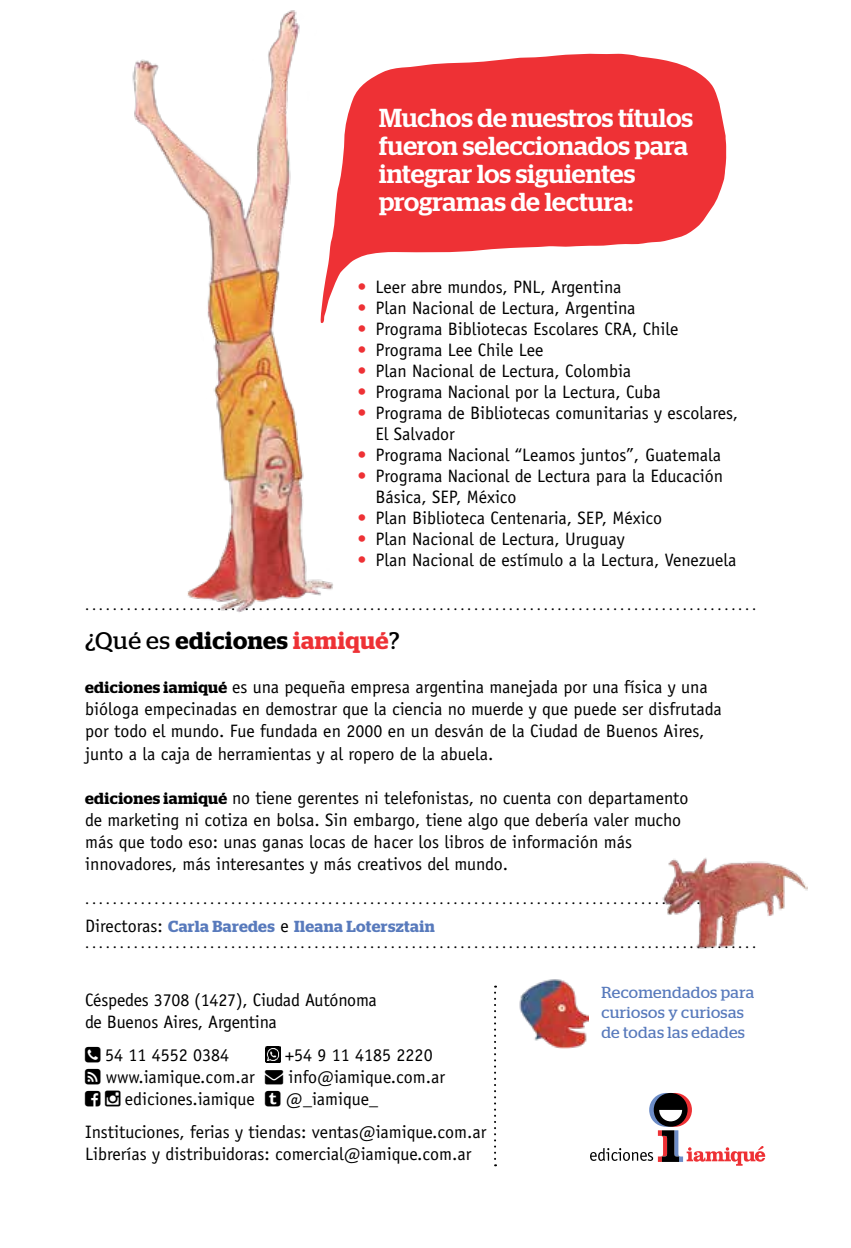
<style>
.page{position:relative;width:851px;height:1248px;background:#fff}
.page>*{position:absolute;margin:0;border:0;box-sizing:border-box;transform-origin:0 0}
.t1{font:500 26px/28px "Stag";color:#fff}
.t2{font:600 24px "Stag";letter-spacing:.025em;color:#000}
.t3{font:18px/22px "Officina Sans";color:#000}
.t4{font:16px/20px "Stag";letter-spacing:.025em;color:#587abc}
.t5{font:600 16px "Stag";letter-spacing:.025em;color:#587abc}
.t6{font:14px "Officina Sans";color:#000}
.s1{color:#ee3135}
.s2{font-weight:400}
.s3{font-family:"Stag";font-weight:600;font-size:16px}
.s4{font-family:"Officina Sans";font-weight:400;font-size:18px;color:#000}
</style>
<div class="page">
<svg style="left:356px;top:53px;width:370px;height:206px;fill:#ee3135"></svg>
<img style="left:265px;top:1046px;width:16px;height:16px">
<svg style="left:494px;top:985px;width:2px;height:181px"></svg>
<svg style="left:590px;top:1130px;width:175px;height:35px"></svg>
<svg style="left:658px;top:1092px;width:33px;height:34px"></svg>
<svg style="left:649px;top:1092px;width:34px;height:34px"></svg>
<div style="left:653px;top:1092px;width:34px;height:34px;background:#000;border-radius:50%"></div>
<svg style="left:659px;top:1109px;width:23px;height:12px"></svg>
<img style="left:662px;top:857px;width:144px;height:92px">
<img style="left:519px;top:979px;width:69px;height:68px">
<img style="left:132px;top:10px;width:224px;height:603px">
<h1 class="t1" style="left:379px;top:103px;width:315px">Muchos de nuestros títulos fueron seleccionados para integrar los siguientes programas de lectura:</h1>
<p class="t3" style="left:357px;top:276px;width:265px"><span class="s1">•</span> Leer abre mundos, PNL, Argentina</p>
<p class="t3" style="left:357px;top:297px;width:279px"><span class="s1">•</span> Plan Nacional de Lectura, Argentina</p>
<p class="t3" style="left:357px;top:318px;width:322px"><span class="s1">•</span> Programa Bibliotecas Escolares CRA, Chile</p>
<p class="t3" style="left:357px;top:339px;width:188px"><span class="s1">•</span> Programa Lee Chile Lee</p>
<p class="t3" style="left:357px;top:360px;width:275px"><span class="s1">•</span> Plan Nacional de Lectura, Colombia</p>
<p class="t3" style="left:357px;top:381px;width:305px"><span class="s1">•</span> Programa Nacional por la Lectura, Cuba</p>
<p class="t3" style="left:375px;top:402px;width:364px;line-height:21px;text-indent:-18px"><span class="s1">•</span> Programa de Bibliotecas comunitarias y escolares,<br>El Salvador</p>
<p class="t3" style="left:357px;top:444px;width:365px"><span class="s1">•</span> Programa Nacional “Leamos juntos”, Guatemala</p>
<p class="t3" style="left:375px;top:465px;width:349px;line-height:21px;text-indent:-18px"><span class="s1">•</span> Programa Nacional de Lectura para la Educación<br>Básica, SEP, México</p>
<p class="t3" style="left:357px;top:507px;width:306px"><span class="s1">•</span> Plan Biblioteca Centenaria, SEP, México</p>
<p class="t3" style="left:357px;top:528px;width:269px"><span class="s1">•</span> Plan Nacional de Lectura, Uruguay</p>
<p class="t3" style="left:357px;top:549px;width:380px"><span class="s1">•</span> Plan Nacional de estímulo a la Lectura, Venezuela</p>
<p class="t6" style="left:85px;top:597px;width:672px">.................................................................................................</p>
<h2 class="t2" style="left:85px;top:627px;width:316px"><span class="s2">¿Qué es</span> ediciones <span class="s1">iamiqué</span><span class="s2">?</span></h2>
<p class="t3" style="left:85px;top:676px;width:638px"><span class="s3">ediciones iamiqué</span> es una pequeña empresa argentina manejada por una física y una bióloga empecinadas en demostrar que la ciencia no muerde y que puede ser disfrutada por todo el mundo. Fue fundada en 2000 en un desván de la Ciudad de Buenos Aires, junto a la caja de herramientas y al ropero de la abuela.</p>
<p class="t3" style="left:85px;top:786px;width:604px"><span class="s3">ediciones iamiqué</span> no tiene gerentes ni telefonistas, no cuenta con departamento de marketing ni cotiza en bolsa. Sin embargo, tiene algo que debería valer mucho más que todo eso: unas ganas locas de hacer los libros de información más innovadores, más interesantes y más creativos del mundo.</p>
<p class="t6" style="left:85px;top:890px;width:672px">.................................................................................................</p>
<p class="t5" style="left:85px;top:916px;width:351px"><span class="s4">Directoras:</span> Carla Baredes <span class="s4">e</span> Ileana Lotersztain</p>
<p class="t6" style="left:85px;top:934px;width:672px">.................................................................................................</p>
<p class="t3" style="left:85px;top:988px;width:293px">Céspedes 3708 (1427), Ciudad Autónoma de Buenos Aires, Argentina</p>
<p class="t3" style="left:105px;top:1043px;width:125px">54 11 4552 0384</p>
<p class="t3" style="left:285px;top:1043px;width:149px">+54 9 11 4185 2220</p>
<p class="t3" style="left:106px;top:1065px;width:340px">www.iamique.com.ar → info@iamique.com.ar</p>
<p class="t3" style="left:125px;top:1087px;width:254px">ediciones.iamique ▼ @_iamique_</p>
<p class="t3" style="left:85px;top:1121px;width:403px">Instituciones, ferias y tiendas: ventas@iamique.com.ar<br>Librerías y distribuidoras: comercial@iamique.com.ar</p>
<p class="t4" style="left:601px;top:982px;width:154px">Recomendados para curiosos y curiosas de todas las edades</p>
</div>
